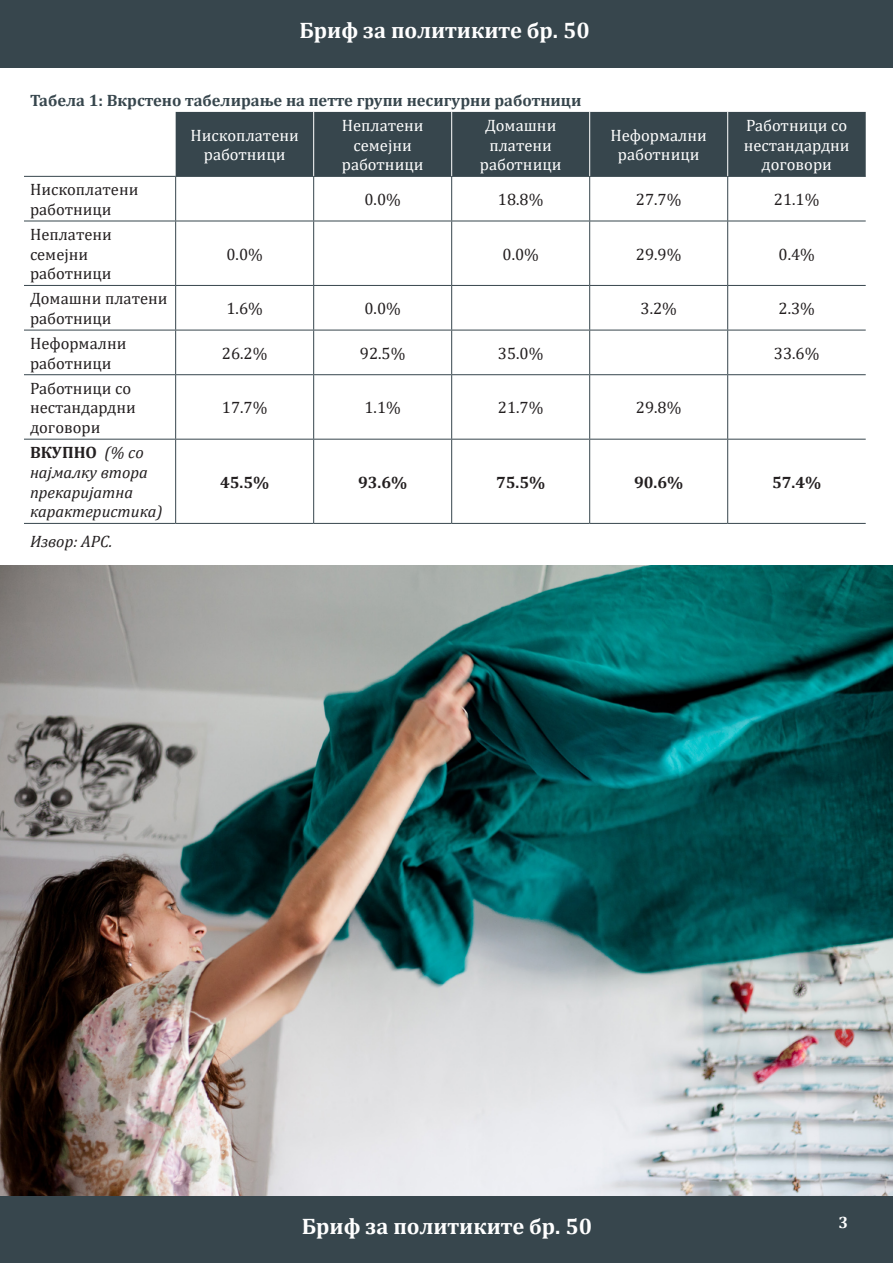
<style>
.page{position:relative;width:893px;height:1263px;background:#fff}
.page>*{position:absolute;margin:0;border:0;box-sizing:border-box;transform-origin:0 0}
.t1{font:700 22.5px "Cambria";color:#fff}
.BodyText{font:16.5px/19.8px "Cambria";color:#231f20}
.BodyText-2{font:16.5px/19.8px "Cambria";color:#fff;text-align:center}
.BodyText-3{font:italic 16.5px/19.8px "Cambria";color:#231f20}
.BodyText-4{font:700 16.5px "Cambria";color:#37464d}
.BodyText-5{font:700 16.5px "Cambria";color:#231f20}
.BodyText-6{font:700 16.5px "Cambria";color:#fff}
.s1{font-weight:700;font-style:normal}
</style>
<div class="page">
<div style="left:0;top:0;width:893px;height:68px;background:#37464d"></div>
<div style="left:0;top:1195px;width:893px;height:68px;background:#37464d"></div>
<div style="left:176px;top:112px;width:690px;height:64px;background:#37464d"></div>
<hr style="left:24px;top:176px;width:152px;height:1px;background:#37464d">
<hr style="left:176px;top:176px;width:138px;height:1px;background:#37464d">
<hr style="left:175px;top:177px;width:1px;height:44px;background:#37464d">
<hr style="left:314px;top:176px;width:138px;height:1px;background:#37464d">
<hr style="left:313px;top:177px;width:1px;height:44px;background:#37464d">
<hr style="left:452px;top:176px;width:138px;height:1px;background:#37464d">
<hr style="left:451px;top:177px;width:1px;height:44px;background:#37464d">
<hr style="left:590px;top:176px;width:138px;height:1px;background:#37464d">
<hr style="left:589px;top:177px;width:1px;height:44px;background:#37464d">
<hr style="left:728px;top:176px;width:138px;height:1px;background:#37464d">
<hr style="left:727px;top:177px;width:1px;height:44px;background:#37464d">
<hr style="left:24px;top:221px;width:152px;height:1px;background:#37464d">
<hr style="left:176px;top:221px;width:138px;height:1px;background:#37464d">
<hr style="left:175px;top:221px;width:1px;height:64px;background:#37464d">
<hr style="left:314px;top:221px;width:138px;height:1px;background:#37464d">
<hr style="left:313px;top:221px;width:1px;height:64px;background:#37464d">
<hr style="left:452px;top:221px;width:138px;height:1px;background:#37464d">
<hr style="left:451px;top:221px;width:1px;height:64px;background:#37464d">
<hr style="left:590px;top:221px;width:138px;height:1px;background:#37464d">
<hr style="left:589px;top:221px;width:1px;height:64px;background:#37464d">
<hr style="left:728px;top:221px;width:138px;height:1px;background:#37464d">
<hr style="left:727px;top:221px;width:1px;height:64px;background:#37464d">
<hr style="left:24px;top:285px;width:152px;height:1px;background:#37464d">
<hr style="left:176px;top:285px;width:138px;height:1px;background:#37464d">
<hr style="left:175px;top:286px;width:1px;height:44px;background:#37464d">
<hr style="left:314px;top:285px;width:138px;height:1px;background:#37464d">
<hr style="left:313px;top:286px;width:1px;height:44px;background:#37464d">
<hr style="left:452px;top:285px;width:138px;height:1px;background:#37464d">
<hr style="left:451px;top:286px;width:1px;height:44px;background:#37464d">
<hr style="left:590px;top:285px;width:138px;height:1px;background:#37464d">
<hr style="left:589px;top:286px;width:1px;height:44px;background:#37464d">
<hr style="left:728px;top:285px;width:138px;height:1px;background:#37464d">
<hr style="left:727px;top:286px;width:1px;height:44px;background:#37464d">
<hr style="left:24px;top:330px;width:152px;height:1px;background:#37464d">
<hr style="left:176px;top:330px;width:138px;height:1px;background:#37464d">
<hr style="left:175px;top:330px;width:1px;height:44px;background:#37464d">
<hr style="left:314px;top:330px;width:138px;height:1px;background:#37464d">
<hr style="left:313px;top:330px;width:1px;height:44px;background:#37464d">
<hr style="left:452px;top:330px;width:138px;height:1px;background:#37464d">
<hr style="left:451px;top:330px;width:1px;height:44px;background:#37464d">
<hr style="left:590px;top:330px;width:138px;height:1px;background:#37464d">
<hr style="left:589px;top:330px;width:1px;height:44px;background:#37464d">
<hr style="left:728px;top:330px;width:138px;height:1px;background:#37464d">
<hr style="left:727px;top:330px;width:1px;height:44px;background:#37464d">
<hr style="left:24px;top:374px;width:152px;height:1px;background:#37464d">
<hr style="left:176px;top:374px;width:138px;height:1px;background:#37464d">
<hr style="left:175px;top:375px;width:1px;height:64px;background:#37464d">
<hr style="left:314px;top:374px;width:138px;height:1px;background:#37464d">
<hr style="left:313px;top:375px;width:1px;height:64px;background:#37464d">
<hr style="left:452px;top:374px;width:138px;height:1px;background:#37464d">
<hr style="left:451px;top:375px;width:1px;height:64px;background:#37464d">
<hr style="left:590px;top:374px;width:138px;height:1px;background:#37464d">
<hr style="left:589px;top:375px;width:1px;height:64px;background:#37464d">
<hr style="left:728px;top:374px;width:138px;height:1px;background:#37464d">
<hr style="left:727px;top:375px;width:1px;height:64px;background:#37464d">
<hr style="left:24px;top:439px;width:152px;height:1px;background:#37464d">
<hr style="left:176px;top:439px;width:138px;height:1px;background:#37464d">
<hr style="left:175px;top:439px;width:1px;height:84px;background:#37464d">
<hr style="left:314px;top:439px;width:138px;height:1px;background:#37464d">
<hr style="left:313px;top:439px;width:1px;height:84px;background:#37464d">
<hr style="left:452px;top:439px;width:138px;height:1px;background:#37464d">
<hr style="left:451px;top:439px;width:1px;height:84px;background:#37464d">
<hr style="left:590px;top:439px;width:138px;height:1px;background:#37464d">
<hr style="left:589px;top:439px;width:1px;height:84px;background:#37464d">
<hr style="left:728px;top:439px;width:138px;height:1px;background:#37464d">
<hr style="left:727px;top:439px;width:1px;height:84px;background:#37464d">
<hr style="left:24px;top:523px;width:152px;height:1px;background:#37464d">
<hr style="left:176px;top:523px;width:138px;height:1px;background:#37464d">
<hr style="left:314px;top:523px;width:138px;height:1px;background:#37464d">
<hr style="left:452px;top:523px;width:138px;height:1px;background:#37464d">
<hr style="left:590px;top:523px;width:138px;height:1px;background:#37464d">
<hr style="left:728px;top:523px;width:138px;height:1px;background:#37464d">
<hr style="left:313px;top:112px;width:1px;height:64px;background:#fff">
<hr style="left:451px;top:112px;width:1px;height:64px;background:#fff">
<hr style="left:589px;top:112px;width:1px;height:64px;background:#fff">
<hr style="left:727px;top:112px;width:1px;height:64px;background:#fff">
<img style="left:0;top:565px;width:893px;height:630px">
<h1 class="t1" style="left:299px;top:15px;width:292px">Бриф за политиките бр. 50</h1>
<p class="BodyText-4" style="left:30px;top:89px;width:553px">Табела 1: Вкрстено табелирање на петте групи несигурни работници</p>
<p class="BodyText-2" style="left:190px;top:125px;width:110px">Нископлатени работници</p>
<p class="BodyText-2" style="left:342px;top:115px;width:83px">Неплатени семејни работници</p>
<p class="BodyText-2" style="left:480px;top:115px;width:83px">Домашни платени работници</p>
<p class="BodyText-2" style="left:610px;top:125px;width:98px">Неформални работници</p>
<p class="BodyText-2" style="left:744px;top:115px;width:107px">Работници со нестандардни договори</p>
<p class="BodyText" style="left:30px;top:180px;width:110px">Нископлатени работници</p>
<p class="BodyText" style="left:364px;top:189px;width:38px">0.0%</p>
<p class="BodyText" style="left:498px;top:189px;width:47px">18.8%</p>
<p class="BodyText" style="left:636px;top:189px;width:47px">27.7%</p>
<p class="BodyText" style="left:774px;top:189px;width:47px">21.1%</p>
<p class="BodyText" style="left:30px;top:224px;width:83px">Неплатени семејни работници</p>
<p class="BodyText" style="left:226px;top:244px;width:38px">0.0%</p>
<p class="BodyText" style="left:502px;top:244px;width:38px">0.0%</p>
<p class="BodyText" style="left:636px;top:244px;width:47px">29.9%</p>
<p class="BodyText" style="left:778px;top:244px;width:38px">0.4%</p>
<p class="BodyText" style="left:30px;top:289px;width:139px">Домашни платени работници</p>
<p class="BodyText" style="left:226px;top:299px;width:38px">1.6%</p>
<p class="BodyText" style="left:364px;top:299px;width:38px">0.0%</p>
<p class="BodyText" style="left:640px;top:299px;width:38px">3.2%</p>
<p class="BodyText" style="left:778px;top:299px;width:38px">2.3%</p>
<p class="BodyText" style="left:30px;top:333px;width:98px">Неформални работници</p>
<p class="BodyText" style="left:222px;top:343px;width:47px">26.2%</p>
<p class="BodyText" style="left:360px;top:343px;width:47px">92.5%</p>
<p class="BodyText" style="left:498px;top:343px;width:47px">35.0%</p>
<p class="BodyText" style="left:774px;top:343px;width:47px">33.6%</p>
<p class="BodyText" style="left:30px;top:378px;width:107px">Работници со нестандардни договори</p>
<p class="BodyText" style="left:222px;top:398px;width:47px">17.7%</p>
<p class="BodyText" style="left:364px;top:398px;width:38px">1.1%</p>
<p class="BodyText" style="left:498px;top:398px;width:47px">21.7%</p>
<p class="BodyText" style="left:636px;top:398px;width:47px">29.8%</p>
<p class="BodyText-3" style="left:30px;top:442px;width:134px"><span class="s1">ВКУПНО</span> (% со најмалку втора прекаријатна карактеристика)</p>
<p class="BodyText-3" style="left:30px;top:530px;width:84px">Извор: АРС.</p>
<p class="BodyText-5" style="left:220px;top:470px;width:51px">45.5%</p>
<p class="BodyText-5" style="left:358px;top:470px;width:51px">93.6%</p>
<p class="BodyText-5" style="left:496px;top:470px;width:51px">75.5%</p>
<p class="BodyText-5" style="left:634px;top:470px;width:51px">90.6%</p>
<p class="BodyText-5" style="left:772px;top:470px;width:51px">57.4%</p>
<h1 class="t1" style="left:302px;top:1210px;width:292px">Бриф за политиките бр. 50</h1>
<p class="BodyText-6" style="left:838px;top:1211px;width:11px">3</p>
</div>
